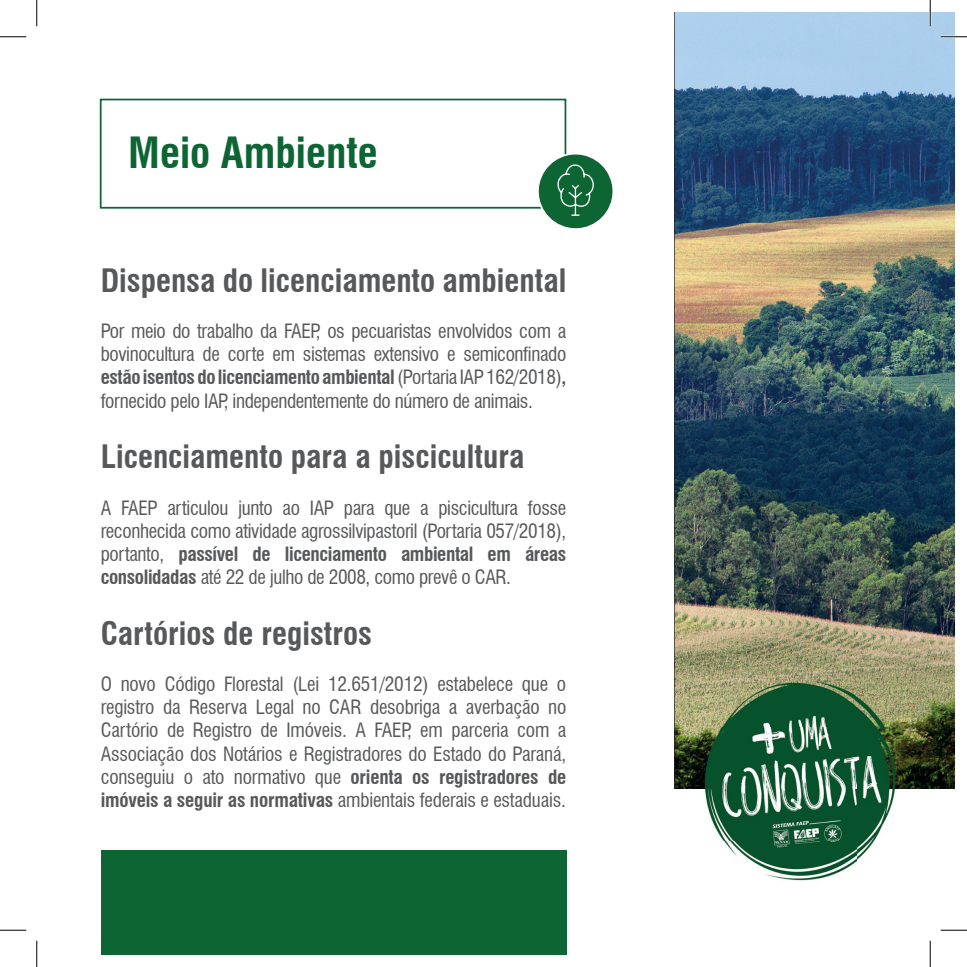
<style>
.page{position:relative;width:967px;height:967px;background:#fff}
.page>*{position:absolute;margin:0;border:0;box-sizing:border-box;transform-origin:0 0}
.t1{font:700 condensed 42px "Swiss 721 BT";color:#0e6534}
.t2{font:700 condensed 31.5px "Swiss 721 BT";color:#57585a}
.t3{font:condensed 19.25px/23.1px "Swiss 721 BT";letter-spacing:-.02em;color:#57585a;text-align:justify}
.s1{font-weight:700}
</style>
<div class="page">
<div style="left:101px;top:850px;width:465px;height:104px;background:#0e6534"></div>
<div style="left:100px;top:99px;width:466px;height:109px;background:#fff;border:2px solid #0e6534"></div>
<div style="left:538px;top:154px;width:75px;height:75px;background:#0e6534;border-radius:50%"></div>
<div style="left:537px;top:153px;width:77px;height:77px;border:2px solid #fff;border-radius:50%"></div>
<svg style="left:557px;top:164px;width:37px;height:52px"></svg>
<img style="left:674px;top:12px;width:280px;height:776px">
<img style="left:692px;top:667px;width:218px;height:214px">
<img style="left:692px;top:788px;width:218px;height:1px">
<hr style="left:940px;top:36px;width:26px;height:2px;background:#fff">
<hr style="left:929px;top:0;width:2px;height:26px;background:#fff">
<svg style="left:0;top:36px;width:26px;height:1px"></svg>
<svg style="left:940px;top:36px;width:26px;height:1px"></svg>
<svg style="left:0;top:929px;width:26px;height:1px"></svg>
<svg style="left:940px;top:929px;width:26px;height:1px"></svg>
<svg style="left:36px;top:0;width:1px;height:26px"></svg>
<svg style="left:36px;top:940px;width:1px;height:26px"></svg>
<svg style="left:929px;top:0;width:1px;height:26px"></svg>
<svg style="left:929px;top:940px;width:1px;height:26px"></svg>
<h1 class="t1" style="left:128px;top:128px;width:251px">Meio Ambiente</h1>
<h2 class="t2" style="left:101px;top:261px;width:467px">Dispensa do licenciamento ambiental</h2>
<p class="t3" style="left:101px;top:319px;width:467px">Por meio do trabalho da FAEP, os pecuaristas envolvidos com a bovinocultura de corte em sistemas extensivo e semiconfinado <span class="s1">estão isentos do licenciamento ambiental</span> (Portaria IAP 162/2018)<span class="s1">, </span>fornecido pelo IAP, independentemente do número de animais.</p>
<h2 class="t2" style="left:101px;top:438px;width:425px">Licenciamento para a piscicultura</h2>
<p class="t3" style="left:101px;top:496px;width:467px">A FAEP articulou junto ao IAP para que a piscicultura fosse reconhecida como atividade agrossilvipastoril (Portaria 057/2018), portanto, <span class="s1">passível de licenciamento ambiental em áreas consolidadas</span> até 22 de julho de 2008, como prevê o CAR.</p>
<h2 class="t2" style="left:101px;top:614px;width:273px">Cartórios de registros</h2>
<p class="t3" style="left:101px;top:672px;width:467px">O novo Código Florestal (Lei 12.651/2012) estabelece que o registro da Reserva Legal no CAR desobriga a averbação no Cartório de Registro de Imóveis. A FAEP, em parceria com a Associação dos Notários e Registradores do Estado do Paraná, conseguiu o ato normativo que <span class="s1">orienta os registradores de imóveis a seguir as normativas</span> ambientais federais e estaduais.</p>
</div>
